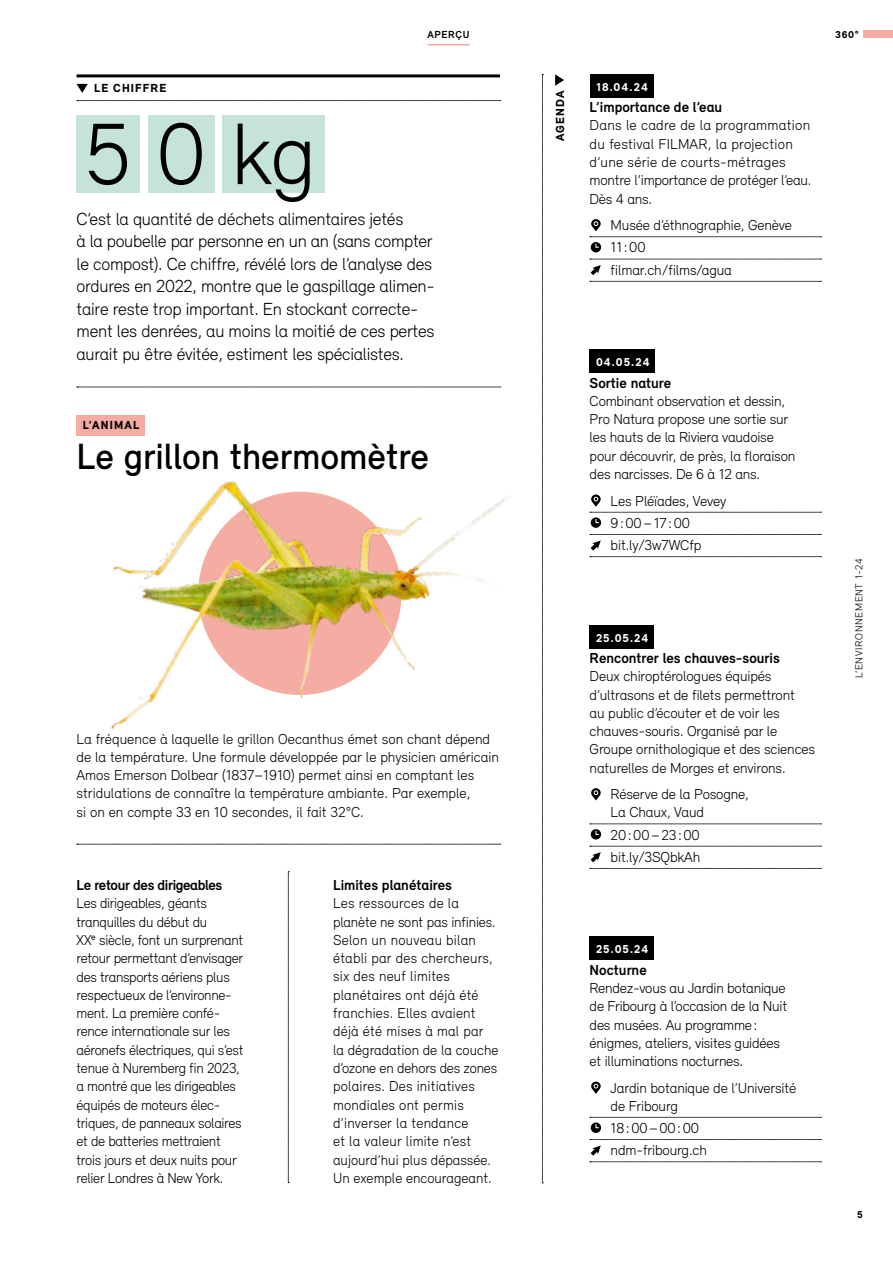
<style>
.page{position:relative;width:893px;height:1263px;background:#fff}
.page>*{position:absolute;margin:0;border:0;box-sizing:border-box;transform-origin:0 0}
.t1{font:300 90px "Relevant";color:#000}
.t2{font:500 37.5px "Relevant";color:#000}
.t3{font:300 18px/22.5px "Relevant";letter-spacing:-.015em;color:#000}
.t4{font:300 14.85px/18.3px "Relevant";letter-spacing:-.01em;color:#000}
.t5{font:300 14.85px/18.3px "Relevant";letter-spacing:.015em;color:#000}
.t6{font:700 14.85px "Relevant";color:#000}
.t7{font:700 14.85px "Relevant";letter-spacing:-.025em;color:#000}
.t8{font:900 12px "Relevant";letter-spacing:.09em;color:#fff}
.t9{font:900 12px "Relevant";letter-spacing:.09em;color:#000}
.t10{font:300 10.5px "Relevant";letter-spacing:.06em;color:#000}
.t11{font:700 10.5px "Relevant";color:#000}
.t12{font:900 10.5px "Relevant";color:#000}
</style>
<div class="page">
<svg style="left:77px;top:387px;width:424px;height:1px"></svg>
<svg style="left:77px;top:844px;width:424px;height:1px"></svg>
<svg style="left:288px;top:871px;width:1px;height:312px"></svg>
<img style="left:76px;top:427px;width:432px;height:302px">
<svg style="left:77px;top:84px;width:11px;height:9px"></svg>
<hr style="left:77px;top:74px;width:423px;height:3px;background:#000">
<svg style="left:77px;top:100px;width:424px;height:1px"></svg>
<div style="left:77px;top:415px;width:68px;height:20px;background:#f5aca3"></div>
<div style="left:77px;top:115px;width:63px;height:78px;background:#c5e3d7"></div>
<div style="left:148px;top:115px;width:66px;height:78px;background:#c5e3d7"></div>
<div style="left:223px;top:115px;width:102px;height:78px;background:#c5e3d7"></div>
<svg style="left:542px;top:74px;width:1px;height:1109px"></svg>
<svg style="left:555px;top:74px;width:9px;height:12px"></svg>
<div style="left:590px;top:74px;width:63px;height:24px;background:#000"></div>
<svg style="left:590px;top:281px;width:231px;height:1px"></svg>
<div style="left:590px;top:350px;width:65px;height:23px;background:#000"></div>
<div style="left:590px;top:625px;width:64px;height:23px;background:#000"></div>
<svg style="left:590px;top:868px;width:231px;height:1px"></svg>
<div style="left:590px;top:937px;width:64px;height:23px;background:#000"></div>
<svg style="left:591px;top:219px;width:10px;height:12px"></svg>
<div style="left:591px;top:242px;width:10px;height:10px;background:#000;border-radius:50%"></div>
<svg style="left:590px;top:237px;width:231px;height:11px"></svg>
<svg style="left:590px;top:259px;width:231px;height:16px"></svg>
<div style="left:591px;top:517px;width:10px;height:11px;background:#000;border-radius:50%"></div>
<svg style="left:590px;top:494px;width:231px;height:29px"></svg>
<svg style="left:590px;top:534px;width:231px;height:23px"></svg>
<svg style="left:591px;top:788px;width:10px;height:12px"></svg>
<div style="left:591px;top:829px;width:10px;height:10px;background:#000;border-radius:50%"></div>
<svg style="left:590px;top:824px;width:231px;height:11px"></svg>
<svg style="left:590px;top:846px;width:231px;height:16px"></svg>
<svg style="left:591px;top:1081px;width:10px;height:13px"></svg>
<div style="left:591px;top:1122px;width:10px;height:11px;background:#000;border-radius:50%"></div>
<svg style="left:590px;top:1117px;width:231px;height:11px"></svg>
<svg style="left:590px;top:1139px;width:231px;height:23px"></svg>
<hr style="left:428px;top:44px;width:42px;height:2px;background:#f5aca3">
<div style="left:863px;top:30px;width:30px;height:8px;background:#f5aca3"></div>
<p class="t11" style="left:427px;top:28px;width:15px">Aper</p>
<p class="t11" style="left:456px;top:28px;width:14px">çu</p>
<p class="t12" style="left:835px;top:28px;width:25px">360°</p>
<p class="t9" style="left:94px;top:81px;width:74px">LE CHIFFRE</p>
<h1 class="t1" style="left:85px;top:101px;width:233px">50kg</h1>
<p class="t3" style="left:77px;top:207px;width:360px">C’est la quantité de déchets alimentaires jetés<br>à la poubelle par personne en un an (sans compter le compost). Ce chiffre, révélé lors de l’analyse des ordures en 2022, montre que le gaspillage alimen&shy;taire reste trop important. En stockant correcte&shy;ment les denrées, au moins la moitié de ces pertes aurait pu être évitée, estiment les spécialistes.</p>
<p class="t9" style="left:83px;top:418px;width:58px">L’ANIMAL</p>
<h2 class="t2" style="left:77px;top:434px;width:354px">Le grillon thermomètre</h2>
<p class="t4" style="left:77px;top:729px;width:424px">La fréquence à laquelle le grillon Oecanthus émet son chant dépend de la température. Une formule développée par le physicien américain Amos Emerson Dolbear (1837–1910) permet ainsi en comptant les stridulations de connaître la température ambiante. Par exemple,<br>si on en compte 33 en 10 secondes, il fait 32°C.</p>
<p class="t7" style="left:77px;top:876px;width:147px">Le retour des dirigeables</p>
<p class="t4" style="left:77px;top:894px;width:168px">Les dirigeables, géants tranquilles du début du<br>XX<sup>e</sup> siècle, font un surprenant retour permettant d’envisager des transports aériens plus respectueux de l’environne&shy;ment. La première confé&shy;rence internationale sur les aéronefs électriques, qui s’est tenue à Nuremberg fin 2023, a montré que les dirigeables équipés de moteurs élec&shy;triques, de panneaux solaires et de batteries mettraient trois jours et deux nuits pour relier Londres à New York.</p>
<p class="t6" style="left:333px;top:876px;width:120px">Limites planétaires</p>
<p class="t5" style="left:333px;top:894px;width:167px">Les ressources de la planète ne sont pas infinies.<br>Selon un nouveau bilan établi par des chercheurs, six des neuf limites planétaires ont déjà été franchies. Elles avaient déjà été mises à mal par<br>la dégradation de la couche d’ozone en dehors des zones polaires. Des initiatives mondiales ont permis d’inverser la tendance<br>et la valeur limite n’est aujourd’hui plus dépassée.<br>Un exemple encourageant.</p>
<p class="t9" style="left:553px;top:141px;width:52px;rotate:-90deg">AGENDA</p>
<p class="t8" style="left:596px;top:80px;width:53px">18.04.24</p>
<p class="t6" style="left:590px;top:98px;width:134px">L’importance de l’eau</p>
<p class="t5" style="left:590px;top:116px;width:223px">Dans le cadre de la programmation du festival FILMAR, la projection d’une série de courts-métrages montre l’importance de protéger l’eau.<br>Dès 4 ans.</p>
<p class="t4" style="left:611px;top:214px;width:183px;line-height:22.2px">Musée d’éthnographie, Genève<br>11:00<br>filmar.ch/films/agua</p>
<p class="t8" style="left:596px;top:355px;width:55px">04.05.24</p>
<p class="t6" style="left:590px;top:374px;width:83px">Sortie nature</p>
<p class="t4" style="left:590px;top:391px;width:207px">Combinant observation et dessin,<br>Pro Natura propose une sortie sur les hauts de la Riviera vaudoise pour découvrir, de près, la floraison des narcisses. De 6 à 12 ans.</p>
<p class="t4" style="left:611px;top:489px;width:117px;line-height:22.2px">Les Pléïades, Vevey<br>9:00–17:00 bit.ly/3w7WCfp</p>
<p class="t8" style="left:596px;top:630px;width:54px">25.05.24</p>
<p class="t6" style="left:590px;top:649px;width:192px">Rencontrer les chauves-souris</p>
<p class="t4" style="left:590px;top:667px;width:227px">Deux chiroptérologues équipés d’ultrasons et de filets permettront<br>au public d’écouter et de voir les chauves-souris. Organisé par le Groupe ornithologique et des sciences naturelles de Morges et environs.</p>
<p class="t4" style="left:611px;top:785px;width:140px">Réserve de la Posogne,<br>La Chaux, Vaud</p>
<p class="t4" style="left:611px;top:823px;width:91px;line-height:22.2px">20:00–23:00 bit.ly/3SQbkAh</p>
<p class="t8" style="left:596px;top:942px;width:54px">25.05.24</p>
<p class="t6" style="left:590px;top:961px;width:59px">Nocturne</p>
<p class="t4" style="left:590px;top:978px;width:199px">Rendez-vous au Jardin botanique de Fribourg à l’occasion de la Nuit des musées. Au programme: énigmes, ateliers, visites guidées et illuminations nocturnes.</p>
<p class="t4" style="left:611px;top:1078px;width:187px">Jardin botanique de l’Université de Fribourg</p>
<p class="t4" style="left:611px;top:1116px;width:98px;line-height:22.2px">18:00–00:00 ndm-fribourg.ch</p>
<p class="t10" style="left:853px;top:678px;width:121px;rotate:-90deg">L’ENVIRONNEMENT 1-24</p>
<p class="t12" style="left:857px;top:1208px;width:7px">5</p>
</div>
